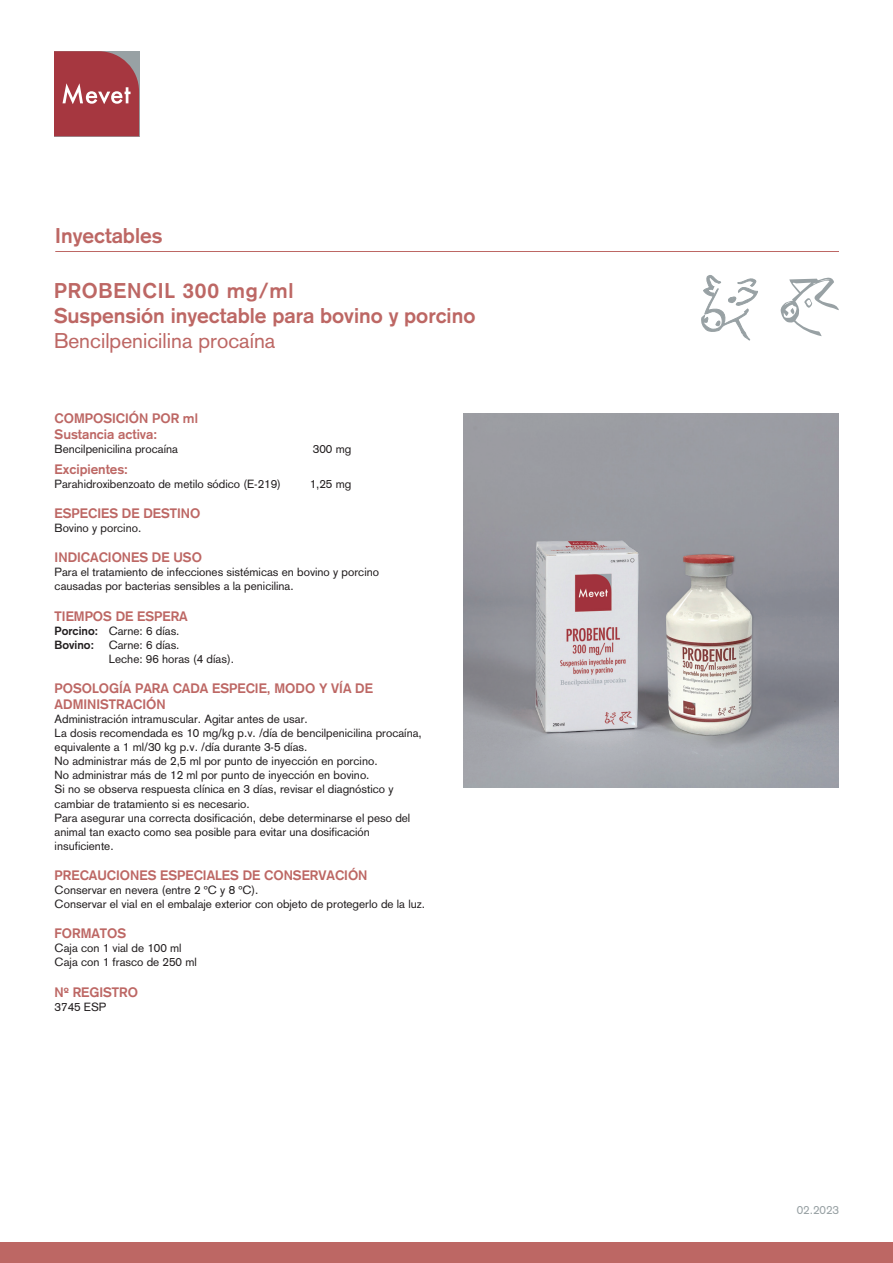
<style>
.page{position:relative;width:893px;height:1263px;background:#fff}
.page>*{position:absolute;margin:0;border:0;box-sizing:border-box;transform-origin:0 0}
.t1{font:700 21px/25.2px "Akzidenz Grotesk";color:#bd6764}
.t2{font:21px "Akzidenz Grotesk";color:#bd6764}
.t3{font:700 13.5px/16.2px "Akzidenz Grotesk";color:#bd6764}
.t4{font:11.7px/14.1px "Akzidenz Grotesk";color:#231f20}
.t5{font:700 11.7px/14.1px "Akzidenz Grotesk";color:#231f20}
.t6{font:11.7px "Akzidenz Grotesk";color:#98a1a4}
.s1{font-weight:400}
</style>
<div class="page">
<img style="left:464px;top:414px;width:375px;height:374px">
<svg style="left:701px;top:275px;width:57px;height:66px"></svg>
<div style="left:0;top:1242px;width:893px;height:21px;background:#bd6764"></div>
<hr style="left:55px;top:251px;width:784px;height:1px;background:#bd6764">
<svg style="left:54px;top:51px;width:85px;height:85px;background:#aa4850"></svg>
<svg style="left:780px;top:277px;width:59px;height:59px"></svg>
<h1 class="t1" style="left:55px;top:222px;width:109px">Inyectables</h1>
<h1 class="t1" style="left:54px;top:278px;width:423px">PROBENCIL 300 mg/ml<br>Suspensión inyectable para bovino y porcino</h1>
<h1 class="t2" style="left:54px;top:329px;width:223px">Bencilpenicilina procaína</h1>
<p class="t3" style="left:55px;top:410px;width:145px">COMPOSICIÓN POR ml<br>Sustancia activa:</p>
<p class="t4" style="left:55px;top:442px;width:125px">Bencilpenicilina procaína</p>
<p class="t4" style="left:313px;top:442px;width:40px">300 mg</p>
<p class="t3" style="left:55px;top:461px;width:75px">Excipientes:</p>
<p class="t4" style="left:55px;top:477px;width:228px">Parahidroxibenzoato de metilo sódico (E-219)</p>
<p class="t4" style="left:310px;top:477px;width:43px">1,25 mg</p>
<p class="t3" style="left:55px;top:505px;width:147px">ESPECIES DE DESTINO</p>
<p class="t4" style="left:55px;top:521px;width:88px">Bovino y porcino.</p>
<p class="t3" style="left:55px;top:549px;width:149px">INDICACIONES DE USO</p>
<p class="t4" style="left:55px;top:565px;width:326px">Para el tratamiento de infecciones sistémicas en bovino y porcino causadas por bacterias sensibles a la penicilina.</p>
<p class="t3" style="left:55px;top:608px;width:135px">TIEMPOS DE ESPERA</p>
<p class="t5" style="left:55px;top:623px;width:126px">Porcino: <span class="s1">Carne: 6 días.<br></span>Bovino:</p>
<p class="t4" style="left:109px;top:637px;width:127px">Carne: 6 días.<br>Leche: 96 horas (4 días).</p>
<p class="t3" style="left:55px;top:680px;width:320px">POSOLOGÍA PARA CADA ESPECIE, MODO Y VÍA DE<br>ADMINISTRACIÓN</p>
<p class="t4" style="left:55px;top:712px;width:369px">Administración intramuscular. Agitar antes de usar.<br>La dosis recomendada es 10 mg/kg p.v. /día de bencilpenicilina procaína, equivalente a 1 ml/30 kg p.v. /día durante 3-5 días.<br>No administrar más de 2,5 ml por punto de inyección en porcino.<br>No administrar más de 12 ml por punto de inyección en bovino.<br>Si no se observa respuesta clínica en 3 días, revisar el diagnóstico y cambiar de tratamiento si es necesario.<br>Para asegurar una correcta dosificación, debe determinarse el peso del animal tan exacto como sea posible para evitar una dosificación insuficiente.</p>
<p class="t3" style="left:55px;top:867px;width:314px">PRECAUCIONES ESPECIALES DE CONSERVACIÓN</p>
<p class="t4" style="left:55px;top:883px;width:372px">Conservar en nevera (entre 2 ºC y 8 ºC).<br>Conservar el vial en el embalaje exterior con objeto de protegerlo de la luz.</p>
<p class="t3" style="left:55px;top:925px;width:73px">FORMATOS</p>
<p class="t4" style="left:55px;top:941px;width:144px">Caja con 1 vial de 100 ml<br>Caja con 1 frasco de 250 ml</p>
<p class="t3" style="left:55px;top:983px;width:85px">Nº REGISTRO</p>
<p class="t4" style="left:55px;top:999px;width:53px">3745 ESP</p>
<p class="t6" style="left:797px;top:1203px;width:44px">02.2023</p>
</div>
